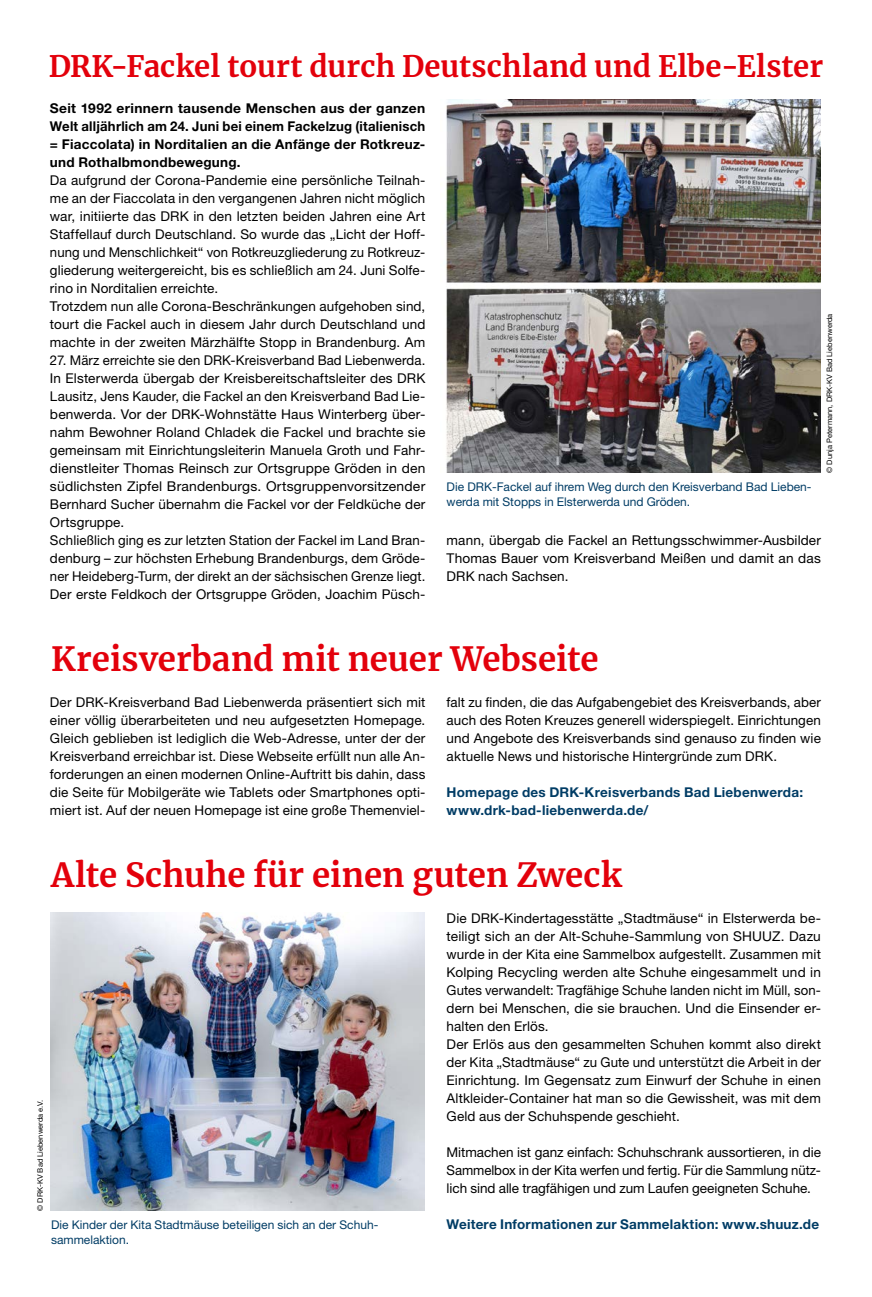
<style>
.page{position:relative;width:872px;height:1297px;background:#fff}
.page>*{position:absolute;margin:0;border:0;box-sizing:border-box;transform-origin:0 0}
.MGB_Headline_23{font:700 33px "Merriweather";color:#e3000b}
.MGB_Headline_23-2{font:700 29.25px "Merriweather";letter-spacing:.005em;color:#e3000b}
.MGB_Copy{font:13.5px/18px "Helvetica Neue LT Pro";letter-spacing:.01em;color:#000;text-align:justify}
.MGB_Copy_bold{font:700 13.5px/18px "Helvetica Neue LT Pro";letter-spacing:.02em;color:#000;text-align:justify}
.MGB_Info{font:700 13.5px "Helvetica Neue LT Pro";letter-spacing:.015em;color:#003c65}
.MGB_BU{font:12px/15px "Helvetica Neue LT Pro";color:#003c65}
.MGB_Fotocredits{font:7.5px "Helvetica Neue LT Pro";color:#000}
</style>
<div class="page">
<img style="left:446px;top:99px;width:375px;height:374px">
<img style="left:50px;top:912px;width:375px;height:299px">
<p class="MGB_Headline_23-2" style="left:49px;top:46px;width:775px">DRK-Fackel tourt durch Deutschland und Elbe-Elster</p>
<p class="MGB_Copy_bold" style="left:50px;top:98px;width:377px">Seit 1992 erinnern tausende Menschen aus der ganzen Welt alljährlich am 24. Juni bei einem Fackelzug (italienisch = Fiaccolata) in Norditalien an die Anfänge der Rotkreuz&shy;und Rothalbmondbewegung.</p>
<p class="MGB_Copy" style="left:50px;top:170px;width:377px">Da aufgrund der Corona-Pandemie eine persönliche Teilnah&shy;me an der Fiaccolata in den vergangenen Jahren nicht möglich war, initiierte das DRK in den letzten beiden Jahren eine Art Staffellauf durch Deutschland. So wurde das „Licht der Hoff&shy;nung und Menschlichkeit“ von Rotkreuzgliederung zu Rotkreuz&shy;gliederung weitergereicht, bis es schließlich am 24. Juni Solfe&shy;rino in Norditalien erreichte.</p>
<p class="MGB_Copy" style="left:50px;top:296px;width:377px">Trotzdem nun alle Corona-Beschränkungen aufgehoben sind, tourt die Fackel auch in diesem Jahr durch Deutschland und machte in der zweiten Märzhälfte Stopp in Brandenburg. Am</p>
<p class="MGB_Copy" style="left:50px;top:350px;width:377px">27. März erreichte sie den DRK-Kreisverband Bad Liebenwerda.<br>In Elsterwerda übergab der Kreisbereitschaftsleiter des DRK Lausitz, Jens Kauder, die Fackel an den Kreisverband Bad Lie&shy;benwerda. Vor der DRK-Wohnstätte Haus Winterberg über&shy;nahm Bewohner Roland Chladek die Fackel und brachte sie gemeinsam mit Einrichtungsleiterin Manuela Groth und Fahr&shy;dienstleiter Thomas Reinsch zur Ortsgruppe Gröden in den südlichsten Zipfel Brandenburgs. Ortsgruppenvorsitzender Bernhard Sucher übernahm die Fackel vor der Feldküche der Ortsgruppe.</p>
<p class="MGB_Copy" style="left:50px;top:530px;width:377px">Schließlich ging es zur letzten Station der Fackel im Land Bran&shy;denburg – zur höchsten Erhebung Brandenburgs, dem Gröde&shy;ner Heideberg-Turm, der direkt an der sächsischen Grenze liegt.<br>Der erste Feldkoch der Ortsgruppe Gröden, Joachim Püsch-</p>
<p class="MGB_BU" style="left:446px;top:478px;width:366px">Die DRK-Fackel auf ihrem Weg durch den Kreisverband Bad Lieben&shy;werda mit Stopps in Elsterwerda und Gröden.</p>
<p class="MGB_Fotocredits" style="left:825px;top:473px;width:160px;rotate:-90deg">© Dunja Petermann, DRK-KV Bad Liebenwerda</p>
<p class="MGB_Copy" style="left:446px;top:530px;width:376px">mann, übergab die Fackel an Rettungsschwimmer-Ausbilder Thomas Bauer vom Kreisverband Meißen und damit an das DRK nach Sachsen.</p>
<p class="MGB_Headline_23" style="left:51px;top:636px;width:549px">Kreisverband mit neuer Webseite</p>
<p class="MGB_Copy" style="left:446px;top:692px;width:376px">falt zu finden, die das Aufgabengebiet des Kreisverbands, aber auch des Roten Kreuzes generell widerspiegelt. Einrichtungen und Angebote des Kreisverbands sind genauso zu finden wie aktuelle News und historische Hintergründe zum DRK.</p>
<p class="MGB_Info" style="left:446px;top:783px;width:358px">Homepage des DRK-Kreisverbands Bad Liebenwerda:</p>
<p class="MGB_Info" style="left:446px;top:801px;width:203px">www.drk-bad-liebenwerda.de/</p>
<p class="MGB_Copy" style="left:50px;top:692px;width:377px">Der DRK-Kreisverband Bad Liebenwerda präsentiert sich mit einer völlig überarbeiteten und neu aufgesetzten Homepage.<br>Gleich geblieben ist lediglich die Web-Adresse, unter der der Kreisverband erreichbar ist. Diese Webseite erfüllt nun alle An&shy;forderungen an einen modernen Online-Auftritt bis dahin, dass die Seite für Mobilgeräte wie Tablets oder Smartphones opti&shy;miert ist. Auf der neuen Homepage ist eine große Themenviel-</p>
<p class="MGB_Headline_23" style="left:51px;top:852px;width:572px">Alte Schuhe für einen guten Zweck</p>
<p class="MGB_Fotocredits" style="left:35px;top:1211px;width:112px;rotate:-90deg">© DRK-KV Bad Liebenwerda e.V.</p>
<p class="MGB_BU" style="left:51px;top:1216px;width:328px">Die Kinder der Kita Stadtmäuse beteiligen sich an der Schuh&shy;sammelaktion.</p>
<p class="MGB_Copy" style="left:446px;top:908px;width:376px">Die DRK-Kindertagesstätte „Stadtmäuse“ in Elsterwerda be&shy;teiligt sich an der Alt-Schuhe-Sammlung von SHUUZ. Dazu wurde in der Kita eine Sammelbox aufgestellt. Zusammen mit Kolping Recycling werden alte Schuhe eingesammelt und in Gutes verwandelt: Tragfähige Schuhe landen nicht im Müll, son&shy;dern bei Menschen, die sie brauchen. Und die Einsender er&shy;halten den Erlös.</p>
<p class="MGB_Copy" style="left:446px;top:1034px;width:376px">Der Erlös aus den gesammelten Schuhen kommt also direkt der Kita „Stadtmäuse“ zu Gute und unterstützt die Arbeit in der Einrichtung. Im Gegensatz zum Einwurf der Schuhe in einen Altkleider-Container hat man so die Gewissheit, was mit dem Geld aus der Schuhspende geschieht.</p>
<p class="MGB_Copy" style="left:446px;top:1142px;width:376px">Mitmachen ist ganz einfach: Schuhschrank aussortieren, in die Sammelbox in der Kita werfen und fertig. Für die Sammlung nütz&shy;lich sind alle tragfähigen und zum Laufen geeigneten Schuhe.</p>
<p class="MGB_Info" style="left:446px;top:1215px;width:374px">Weitere Informationen zur Sammelaktion: www.shuuz.de</p>
</div>
